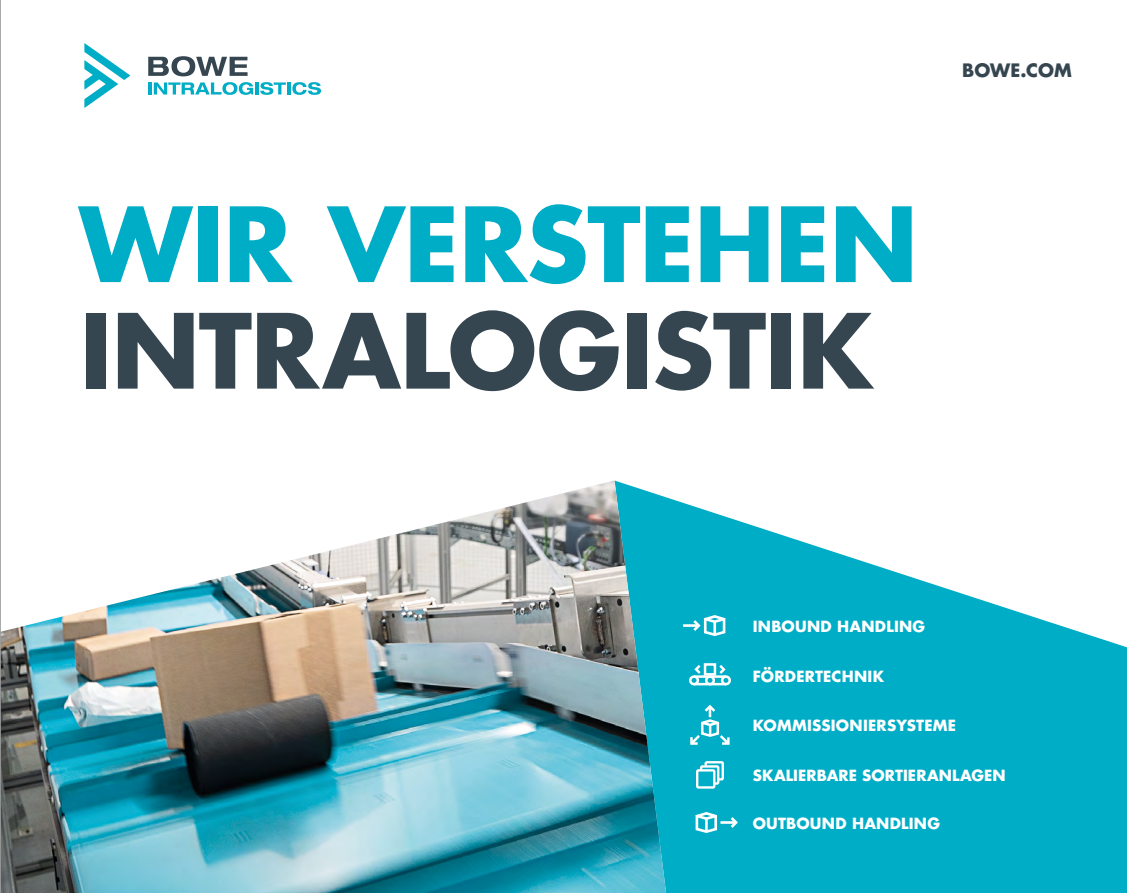
<style>
.page{position:relative;width:1127px;height:893px;background:#fff}
.page>*{position:absolute;margin:0;border:0;box-sizing:border-box;transform-origin:0 0}
.t1{font:700 100.5px "Futura Std";letter-spacing:-.01em;color:#354651}
.t2{font:700 100.5px "Futura Std";letter-spacing:-.005em;color:#00adc6}
.t3{font:700 18px "Futura Std";color:#354651}
.t4{font:700 15px "Futura Std";letter-spacing:.015em;color:#fff}
</style>
<div class="page">
<svg style="left:666px;top:497px;width:461px;height:396px;fill:#00adc6"></svg>
<img style="left:1px;top:480px;width:665px;height:413px">
<hr style="left:148px;top:82px;width:4px;height:13px;background:#00adc6">
<hr style="left:287px;top:82px;width:4px;height:13px;background:#00adc6">
<svg style="left:292px;top:82px;width:29px;height:13px"></svg>
<svg style="left:154px;top:82px;width:132px;height:13px"></svg>
<svg style="left:148px;top:56px;width:100px;height:20px"></svg>
<svg style="left:84px;top:43px;width:46px;height:65px"></svg>
<svg style="left:690px;top:614px;width:37px;height:23px"></svg>
<hr style="left:683px;top:624px;width:16px;height:3px;background:#fff">
<div style="left:689px;top:675px;width:10px;height:10px;border:3px solid #fff;border-radius:50%"></div>
<div style="left:705px;top:675px;width:10px;height:10px;border:3px solid #fff;border-radius:50%"></div>
<div style="left:721px;top:675px;width:10px;height:10px;border:3px solid #fff;border-radius:50%"></div>
<hr style="left:694px;top:675px;width:32px;height:3px;background:#fff">
<hr style="left:694px;top:683px;width:32px;height:2px;background:#fff">
<svg style="left:692px;top:662px;width:11px;height:14px"></svg>
<svg style="left:717px;top:662px;width:10px;height:14px"></svg>
<div style="left:704px;top:663px;width:12px;height:13px;border:3px solid #fff"></div>
<svg style="left:689px;top:704px;width:42px;height:42px;background:#30bcd0"></svg>
<div style="left:696px;top:769px;width:19px;height:20px;border:2px solid #fff"></div>
<svg style="left:699px;top:760px;width:26px;height:26px"></svg>
<svg style="left:694px;top:811px;width:26px;height:23px"></svg>
<svg style="left:728px;top:814px;width:11px;height:17px"></svg>
<hr style="left:720px;top:821px;width:16px;height:3px;background:#fff">
<hr style="left:0;top:0;width:1px;height:893px;background:#9c9d9d">
<h1 class="t2" style="left:79px;top:178px;width:840px">WIR VERSTEHEN</h1>
<h1 class="t1" style="left:79px;top:284px;width:795px">INTRALOGISTIK</h1>
<p class="t3" style="left:962px;top:58px;width:111px">BOWE.COM</p>
<p class="t4" style="left:753px;top:616px;width:174px">INBOUND HANDLING</p>
<p class="t4" style="left:753px;top:666px;width:133px">FÖRDERTECHNIK</p>
<p class="t4" style="left:753px;top:716px;width:205px">KOMMISSIONIERSYSTEME</p>
<p class="t4" style="left:753px;top:765px;width:255px">SKALIERBARE SORTIERANLAGEN</p>
<p class="t4" style="left:753px;top:813px;width:189px">OUTBOUND HANDLING</p>
</div>
